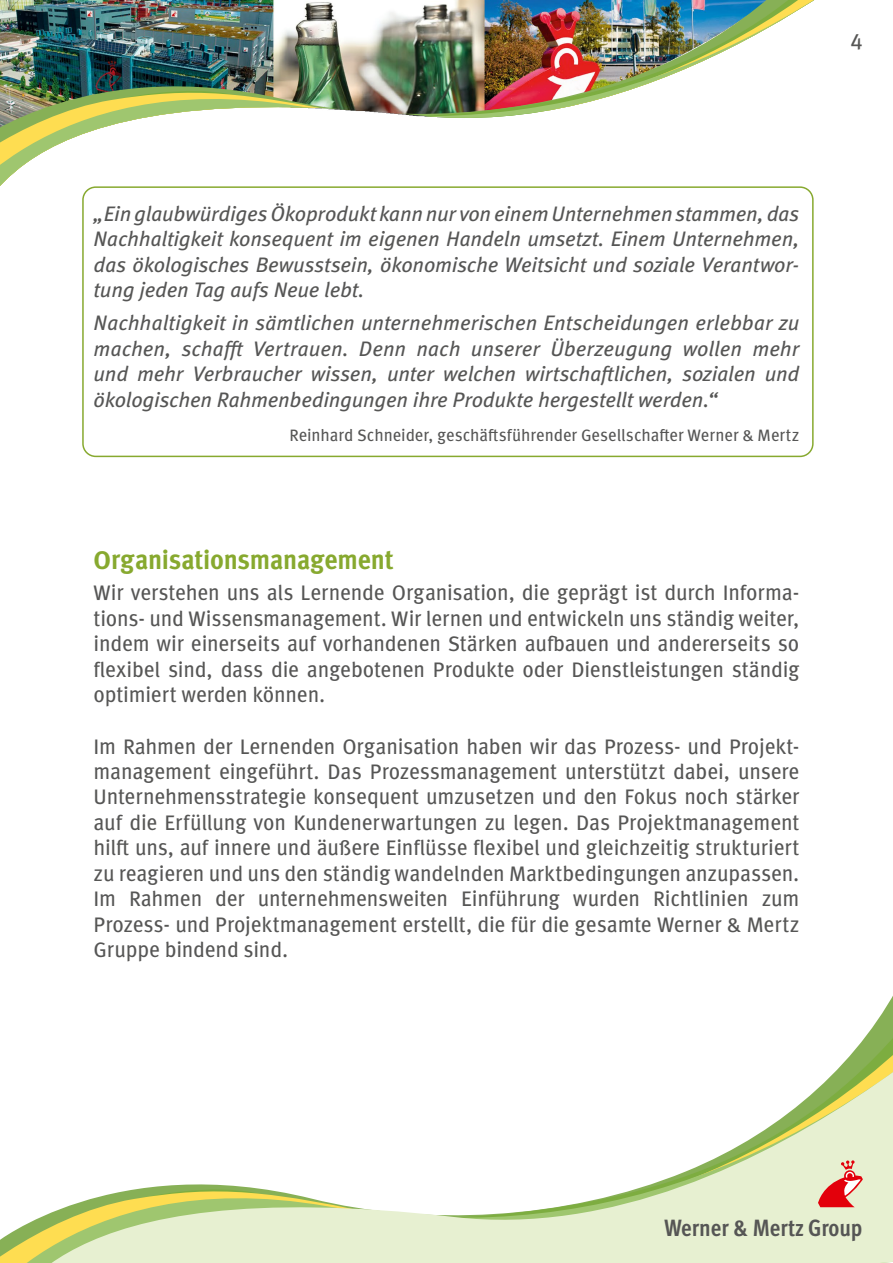
<style>
.page{position:relative;width:893px;height:1263px;background:#fff}
.page>*{position:absolute;margin:0;border:0;box-sizing:border-box;transform-origin:0 0}
.t1{font:700 25.5px "Migros New Meta OT";letter-spacing:-.01em;color:#87a92f}
.t2{font:700 condensed 23.55px "Meta Migros OT";color:#565655}
.t3{font:22.5px "Migros New Meta OT";color:#565655}
.t4{font:21px/25.5px "Migros New Meta OT";letter-spacing:-.01em;color:#565655;text-align:justify}
.t5{font:italic 21px/25.5px "Meta Pro";letter-spacing:-.01em;color:#565655;text-align:justify}
.t6{font:16.5px "Migros New Meta OT";color:#565655}
</style>
<div class="page">
<svg style="left:0;top:996px;width:893px;height:267px"></svg>
<img style="left:0;top:0;width:814px;height:195px">
<svg style="left:818px;top:1160px;width:45px;height:47px"></svg>
<div style="left:82px;top:186px;width:732px;height:271px;border:2px solid #87a92f;border-radius:13px"></div>
<p class="t3" style="left:850px;top:28px;width:14px">4</p>
<p class="t5" style="left:94px;top:200px;width:707px">„Ein glaubwürdiges Ökoprodukt kann nur von einem Unternehmen stammen, das Nachhaltigkeit konsequent im eigenen Handeln umsetzt. Einem Unternehmen, das ökologisches Bewusstsein, ökonomische Weitsicht und soziale Verantwor&shy;tung jeden Tag aufs Neue lebt.</p>
<p class="t5" style="left:94px;top:309px;width:707px">Nachhaltigkeit in sämtlichen unternehmerischen Entscheidungen erlebbar zu machen, schafft Vertrauen. Denn nach unserer Überzeugung wollen mehr und mehr Verbraucher wissen, unter welchen wirtschaftlichen, sozialen und ökologischen Rahmenbedingungen ihre Produkte hergestellt werden.“</p>
<p class="t6" style="left:289px;top:426px;width:511px">Reinhard Schneider, geschäftsführender Gesellschafter Werner &amp; Mertz</p>
<p class="t1" style="left:94px;top:545px;width:302px">Organisationsmanagement</p>
<p class="t4" style="left:94px;top:581px;width:707px">Wir verstehen uns als Lernende Organisation, die geprägt ist durch Informa&shy;tions- und Wissensmanagement. Wir lernen und entwickeln uns ständig weiter, indem wir einerseits auf vorhandenen Stärken aufbauen und andererseits so flexibel sind, dass die angebotenen Produkte oder Dienstleistungen ständig optimiert werden können.</p>
<p class="t4" style="left:94px;top:734px;width:707px">Im Rahmen der Lernenden Organisation haben wir das Prozess- und Projekt&shy;management eingeführt. Das Prozessmanagement unterstützt dabei, unsere Unternehmensstrategie konsequent umzusetzen und den Fokus noch stärker auf die Erfüllung von Kundenerwartungen zu legen. Das Projektmanagement hilft uns, auf innere und äußere Einflüsse flexibel und gleichzeitig strukturiert zu reagieren und uns den ständig wandelnden Marktbedingungen anzupassen.<br>Im Rahmen der unternehmensweiten Einführung wurden Richtlinien zum Prozess- und Projektmanagement erstellt, die für die gesamte Werner &amp; Mertz Gruppe bindend sind.</p>
<p class="t2" style="left:664px;top:1213px;width:200px">Werner &amp; Mertz Group</p>
</div>
